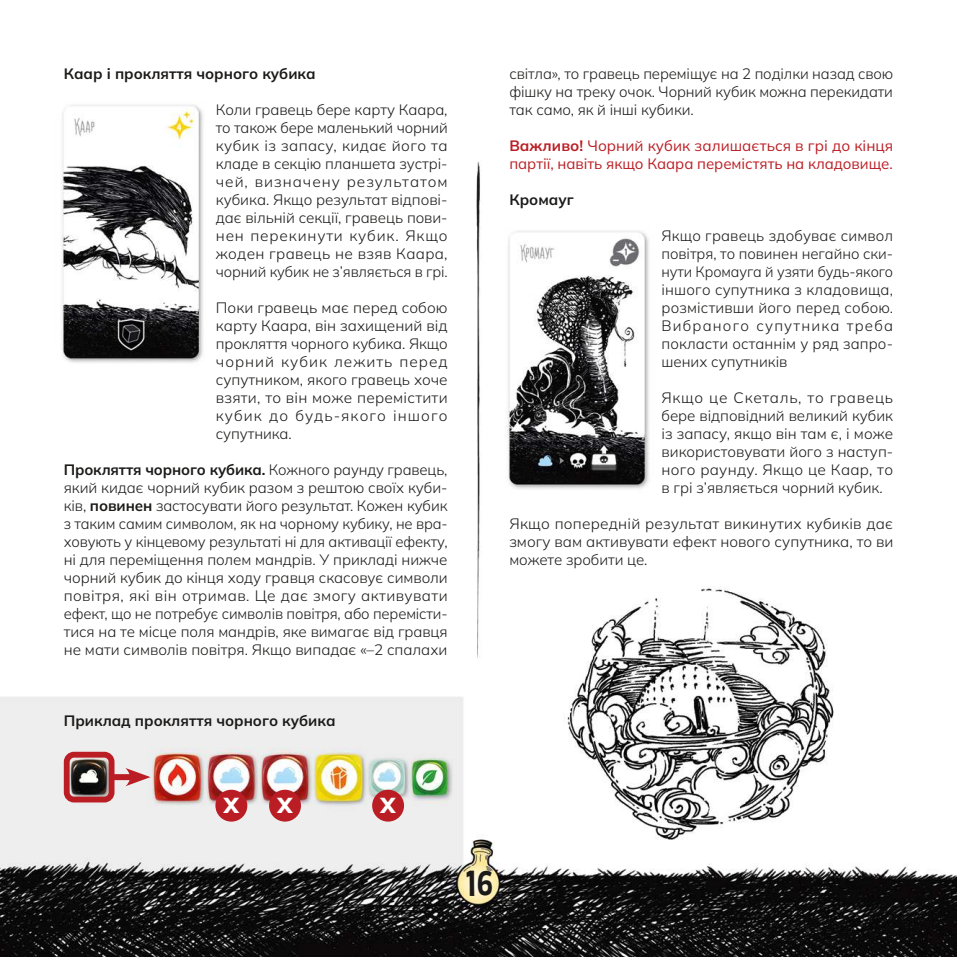
<style>
.page{position:relative;width:957px;height:957px;background:#fff}
.page>*{position:absolute;margin:0;border:0;box-sizing:border-box;transform-origin:0 0}
.t1{font:36px "Curse Casual";color:#1b1a19}
.t2{font:900 21.6px "Mulish";color:#fff}
.t3{font:300 15px/18px "Mulish";color:#1b1a19;text-align:justify}
.t4{font:15px/18px "Mulish";color:#ba1e24}
.t5{font:700 15px "Mulish";color:#1b1a19}
.s1{font-weight:700}
</style>
<div class="page">
<img style="left:0;top:102px;width:957px;height:855px">
<div style="left:64px;top:752px;width:50px;height:50px;border:6px solid #ba1e24;border-radius:7px"></div>
<div style="left:111px;top:774px;width:25px;height:6px;background:#ba1e24"></div>
<svg style="left:125px;top:768px;width:25px;height:18px"></svg>
<div style="left:215px;top:789px;width:32px;height:32px;background:#ba1e24;border-radius:50%"></div>
<div style="left:269px;top:789px;width:32px;height:32px;background:#ba1e24;border-radius:50%"></div>
<div style="left:372px;top:789px;width:32px;height:32px;background:#ba1e24;border-radius:50%"></div>
<p class="t5" style="left:64px;top:63px;width:253px">Каар і прокляття чорного кубика</p>
<p class="t3" style="left:216px;top:100px;width:233px">Коли гравець бере карту Каара, то також бере маленький чорний кубик із запасу, кидає його та кладе в секцію планшета зустрі&shy;чей, визначену результатом кубика. Якщо результат відпові&shy;дає вільній секції, гравець пови&shy;нен перекинути кубик. Якщо жоден гравець не взяв Каара, чорний кубик не з’являється в грі.</p>
<p class="t3" style="left:216px;top:298px;width:233px">Поки гравець має перед собою карту Каара, він захищений від прокляття чорного кубика. Якщо чорний кубик лежить перед супутником, якого гравець хоче взяти, то він може перемістити кубик до будь-якого іншого супутника.</p>
<p class="t3" style="left:64px;top:460px;width:385px"><span class="s1">Прокляття чорного кубика.</span> Кожного раунду гравець, який кидає чорний кубик разом з рештою своїх куби&shy;ків, <span class="s1">повинен</span> застосувати його результат. Кожен кубик з таким самим символом, як на чорному кубику, не вра&shy;ховують у кінцевому результаті ні для активації ефекту, ні для переміщення полем мандрів. У прикладі нижче чорний кубик до кінця ходу гравця скасовує символи повітря, які він отримав. Це дає змогу активувати ефект, що не потребує символів повітря, або перемісти&shy;тися на те місце поля мандрів, яке вимагає від гравця не мати символів повітря. Якщо випадає «–2 спалахи</p>
<p class="t5" style="left:64px;top:711px;width:273px">Приклад прокляття чорного кубика</p>
<p class="t3" style="left:509px;top:64px;width:385px">світла», то гравець переміщує на 2 поділки назад свою фішку на треку очок. Чорний кубик можна перекидати так само, як й інші кубики.</p>
<p class="t4" style="left:509px;top:136px;width:385px"><span class="s1">Важливо!</span> Чорний кубик залишається в грі до кінця партії, навіть якщо Каара перемістять на кладовище.</p>
<p class="t5" style="left:509px;top:189px;width:66px">Кромауг</p>
<p class="t3" style="left:661px;top:226px;width:233px">Якщо гравець здобуває символ повітря, то повинен негайно ски&shy;нути Кромауга й узяти будь-якого іншого супутника з кладовища, розмістивши його перед собою.<br>Вибраного супутника треба покласти останнім у ряд запро&shy;шених супутників</p>
<p class="t3" style="left:661px;top:388px;width:233px">Якщо це Скеталь, то гравець бере відповідний великий кубик із запасу, якщо він там є, і може використовувати його з наступ&shy;ного раунду. Якщо це Каар, то в грі з’являється чорний кубик.</p>
<p class="t3" style="left:509px;top:514px;width:385px">Якщо попередній результат викинутих кубиків дає змогу вам активувати ефект нового супутника, то ви можете зробити це.</p>
<h2 class="t2" style="left:224px;top:793px;width:16px">X</h2>
<h2 class="t2" style="left:277px;top:793px;width:16px">X</h2>
<h2 class="t2" style="left:380px;top:793px;width:16px">X</h2>
<h1 class="t1" style="left:464px;top:862px;width:30px">16</h1>
</div>
